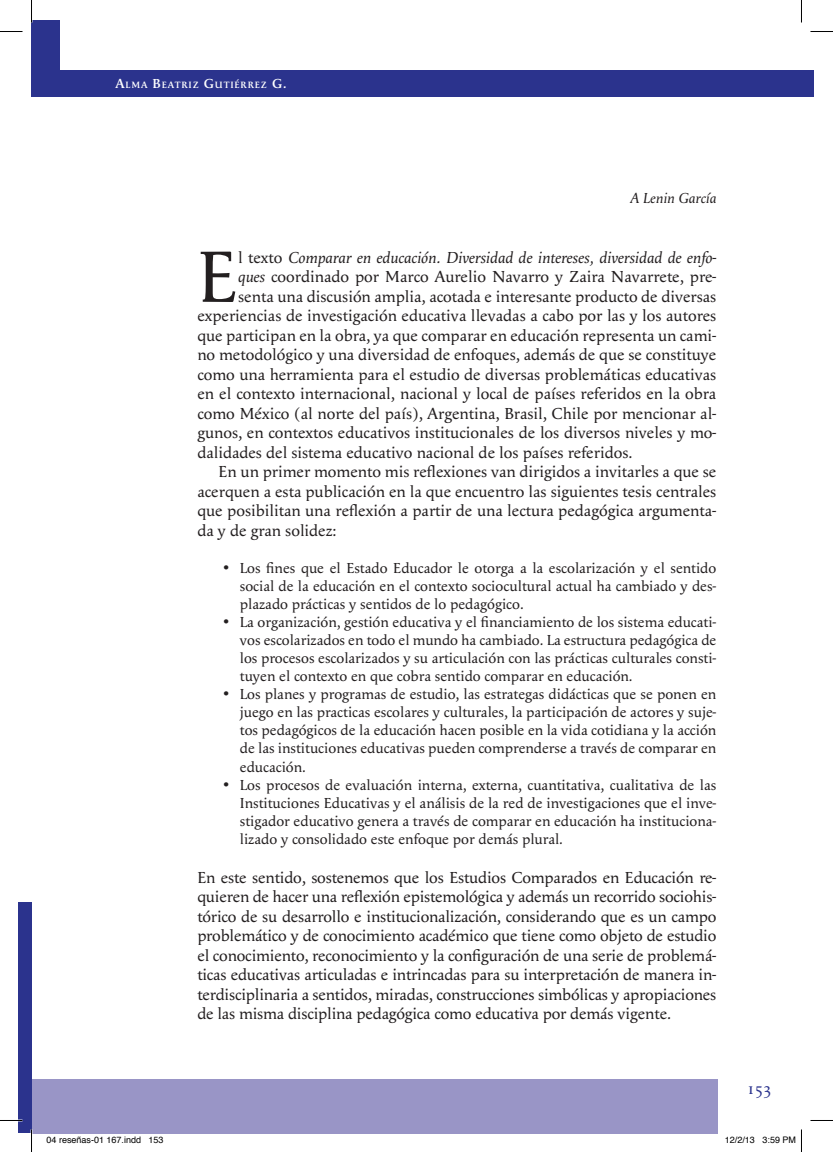
<style>
.page{position:relative;width:833px;height:1152px;background:#fff}
.page>*{position:absolute;margin:0;border:0;box-sizing:border-box;transform-origin:0 0}
.SIN_SANGRIA{font:75px "Apolline";color:#231f20}
.NORMAL_DESPUES_DE_SU{font:16.5px/19.5px "Apolline";letter-spacing:-.005em;color:#231f20;text-align:justify}
.SIN_SANGRIA-2{font:16.5px "Apolline";color:#231f20}
.SIN_SANGRIA-3{font:italic 16.5px "Apolline";color:#231f20}
.t1{font:16.5px "Apolline";color:#2b338d}
.t2{font:15px/18px "Apolline";color:#231f20;text-align:justify}
.epígrafe{font:italic 15px "Apolline";color:#231f20}
.t3{font:600 9.45px "Apolline";letter-spacing:.085em;color:#fff}
.t4{font:9px "Helvetica";color:#000}
.s1{font-size:13.5px}
.s2{font-style:normal}
.s3{font-style:italic}
</style>
<div class="page">
<div style="left:32px;top:20px;width:28px;height:76px;background:#2b338d"></div>
<div style="left:32px;top:1079px;width:686px;height:54px;background:#9995c6"></div>
<div style="left:60px;top:70px;width:754px;height:26px;background:#2b338d"></div>
<div style="left:19px;top:902px;width:13px;height:231px;background:#2b338d"></div>
<hr style="left:0;top:1119px;width:22px;height:2px;background:#fff">
<svg style="left:0;top:31px;width:22px;height:1px"></svg>
<svg style="left:810px;top:31px;width:23px;height:1px"></svg>
<svg style="left:0;top:1120px;width:22px;height:1px"></svg>
<svg style="left:810px;top:1120px;width:23px;height:1px"></svg>
<svg style="left:31px;top:0;width:1px;height:22px"></svg>
<svg style="left:31px;top:1129px;width:1px;height:22px"></svg>
<svg style="left:801px;top:0;width:1px;height:22px"></svg>
<svg style="left:801px;top:1129px;width:1px;height:22px"></svg>
<p class="t3" style="left:115px;top:80px;width:172px"><span class="s1">A</span>LMA <span class="s1">B</span>EATRIZ <span class="s1">G</span>UTIÉRREZ <span class="s1">G.</span></p>
<p class="epígrafe" style="left:630px;top:189px;width:88px">A Lenin García</p>
<p class="SIN_SANGRIA" style="left:197px;top:233px;width:42px">E</p>
<p class="SIN_SANGRIA-3" style="left:238px;top:247px;width:480px"><span class="s2">l texto</span> Comparar en educación. Diversidad de intereses, diversidad de enfo-</p>
<p class="SIN_SANGRIA-2" style="left:238px;top:267px;width:479px"><span class="s3">ques</span> coordinado por Marco Aurelio Navarro y Zaira Navarrete, pre-</p>
<p class="SIN_SANGRIA-2" style="left:238px;top:286px;width:479px">senta una discusión amplia, acotada e interesante producto de diversas</p>
<p class="SIN_SANGRIA-2" style="left:197px;top:306px;width:520px">experiencias de investigación educativa llevadas a cabo por las y los autores</p>
<p class="SIN_SANGRIA-2" style="left:197px;top:325px;width:520px">que participan en la obra, ya que comparar en educación representa un cami-</p>
<p class="SIN_SANGRIA-2" style="left:197px;top:345px;width:520px">no metodológico y una diversidad de enfoques, además de que se constituye</p>
<p class="SIN_SANGRIA-2" style="left:197px;top:364px;width:520px">como una herramienta para el estudio de diversas problemáticas educativas</p>
<p class="SIN_SANGRIA-2" style="left:197px;top:384px;width:520px">en el contexto internacional, nacional y local de países referidos en la obra</p>
<p class="SIN_SANGRIA-2" style="left:197px;top:403px;width:520px">como México (al norte del país), Argentina, Brasil, Chile por mencionar al-</p>
<p class="SIN_SANGRIA-2" style="left:197px;top:423px;width:520px">gunos, en contextos educativos institucionales de los diversos niveles y mo-</p>
<p class="SIN_SANGRIA-2" style="left:197px;top:442px;width:437px">dalidades del sistema educativo nacional de los países referidos.</p>
<p class="NORMAL_DESPUES_DE_SU" style="left:197px;top:462px;width:520px;text-indent:21px">En un primer momento mis reflexiones van dirigidos a invitarles a que se acerquen a esta publicación en la que encuentro las siguientes tesis centrales que posibilitan una reflexión a partir de una lectura pedagógica argumenta&shy;da y de gran solidez:</p>
<p class="t2" style="left:240px;top:559px;width:478px;text-indent:-17px">• Los fines que el Estado Educador le otorga a la escolarización y el sentido social de la educación en el contexto sociocultural actual ha cambiado y des&shy;plazado prácticas y sentidos de lo pedagógico.</p>
<p class="t2" style="left:240px;top:613px;width:478px;text-indent:-17px">• La organización, gestión educativa y el financiamiento de los sistema educati&shy;vos escolarizados en todo el mundo ha cambiado. La estructura pedagógica de los procesos escolarizados y su articulación con las prácticas culturales consti&shy;tuyen el contexto en que cobra sentido comparar en educación.</p>
<p class="t2" style="left:240px;top:685px;width:478px;text-indent:-17px">• Los planes y programas de estudio, las estrategas didácticas que se ponen en juego en las practicas escolares y culturales, la participación de actores y suje&shy;tos pedagógicos de la educación hacen posible en la vida cotidiana y la acción de las instituciones educativas pueden comprenderse a través de comparar en educación.</p>
<p class="t2" style="left:240px;top:775px;width:478px;text-indent:-17px">• Los procesos de evaluación interna, externa, cuantitativa, cualitativa de las Instituciones Educativas y el análisis de la red de investigaciones que el inve&shy;stigador educativo genera a través de comparar en educación ha instituciona&shy;lizado y consolidado este enfoque por demás plural.</p>
<p class="NORMAL_DESPUES_DE_SU" style="left:197px;top:867px;width:520px">En este sentido, sostenemos que los Estudios Comparados en Educación re&shy;quieren de hacer una reflexión epistemológica y además un recorrido sociohis&shy;tórico de su desarrollo e institucionalización, considerando que es un campo problemático y de conocimiento académico que tiene como objeto de estudio el conocimiento, reconocimiento y la configuración de una serie de problemá&shy;ticas educativas articuladas e intrincadas para su interpretación de manera in&shy;terdisciplinaria a sentidos, miradas, construcciones simbólicas y apropiaciones de las misma disciplina pedagógica como educativa por demás vigente.</p>
<p class="t1" style="left:746px;top:1078px;width:26px">153</p>
<p class="t4" style="left:46px;top:1132px;width:119px">04 reseñas-01 167.indd 153</p>
<p class="t4" style="left:725px;top:1132px;width:73px">12/2/13 3:59 PM</p>
</div>
